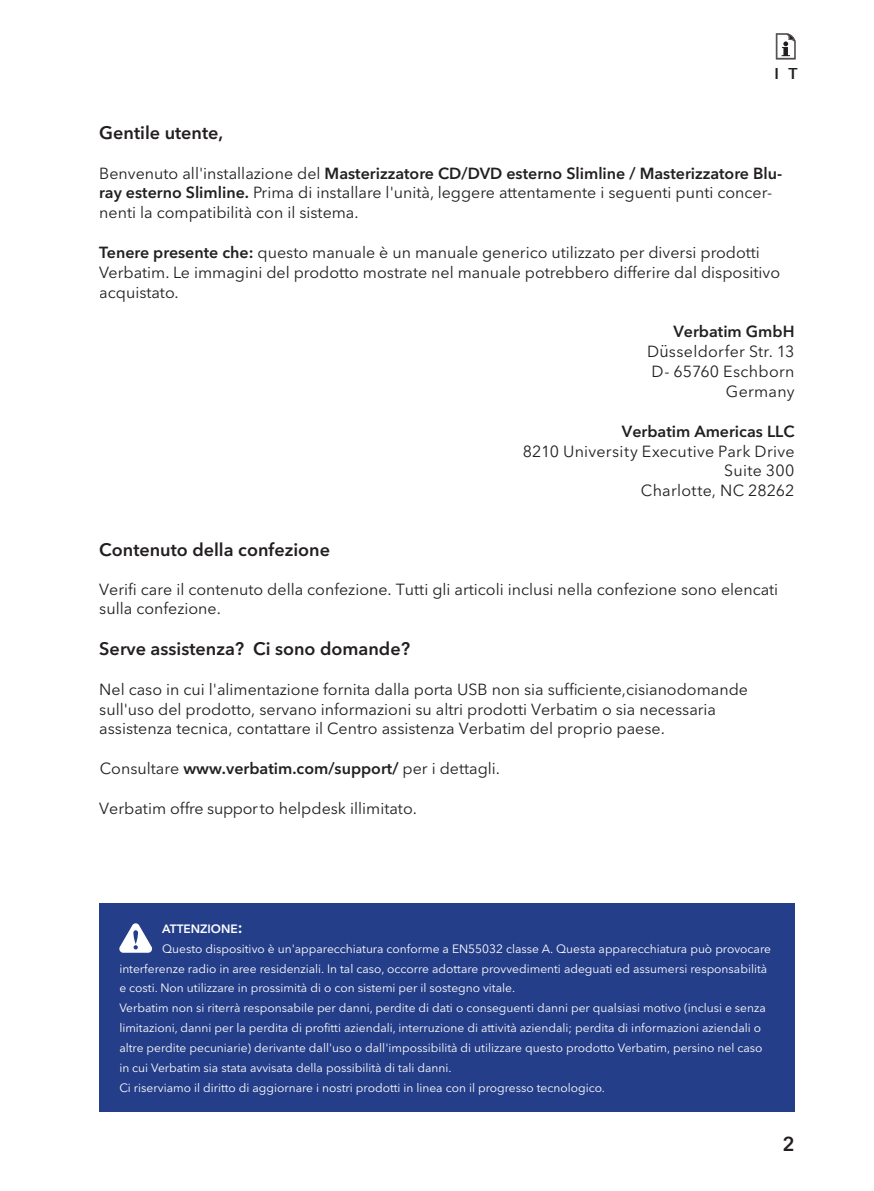
<style>
.page{position:relative;width:874px;height:1191px;background:#fff}
.page>*{position:absolute;margin:0;border:0;box-sizing:border-box;transform-origin:0 0}
.t1{font:600 20px "Avenir Next LT Pro";color:#231f20}
.t2{font:600 18px "Avenir Next LT Pro";color:#231f20}
.t3{font:16px/19.8px "Avenir Next LT Pro";color:#231f20}
.t4{font:600 16px "Avenir Next LT Pro";color:#231f20}
.t5{font:12px "Avenir Next LT Pro";color:#fff}
.t6{font:600 12px "Avenir Next LT Pro";color:#fff}
.s1{font-weight:600}
.s2{font-size:17.6px}
.s3{font-weight:400}
.s4{font-size:16px}
</style>
<div class="page">
<div style="left:99px;top:903px;width:695px;height:208px;background:#253e89"></div>
<svg style="left:119px;top:923px;width:33px;height:29px"></svg>
<svg style="left:775px;top:33px;width:20px;height:26px"></svg>
<p class="t4" style="left:774px;top:67px;width:24px">I T</p>
<p class="t2" style="left:99px;top:125px;width:125px">Gentile utente,</p>
<p class="t3" style="left:99px;top:165px;width:684px">Benvenuto all'installazione del <span class="s1">Masterizzatore CD/DVD esterno Slimline / Masterizzatore Blu&shy;ray esterno Slimline.</span> Prima di installare l'unità, leggere attentamente i seguenti punti concer&shy;nenti la compatibilità con il sistema.</p>
<p class="t3" style="left:99px;top:244px;width:682px"><span class="s1">Tenere presente che:</span> questo manuale è un manuale generico utilizzato per diversi prodotti<br>Verbatim. Le immagini del prodotto mostrate nel manuale potrebbero differire dal dispositivo acquistato.</p>
<p class="t3" style="left:646px;top:323px;width:149px;text-align:right"><span class="s1">Verbatim GmbH<br></span>D<span class="s2">ü</span>sseldorfer Str. 13<br>D- 65760 Eschborn<br>Germany</p>
<p class="t4" style="left:621px;top:425px;width:174px">Verbatim Americas LLC</p>
<p class="t3" style="left:522px;top:442px;width:273px;text-align:right">8210 University Executive Park Drive<br>Suite 300<br>Charlotte, NC 28262</p>
<p class="t2" style="left:99px;top:538px;width:232px">Contenuto della confezione</p>
<p class="t3" style="left:99px;top:581px;width:680px;line-height:19.2px">Verifi care il contenuto della confezione. Tutti gli articoli inclusi nella confezione sono elencati sulla confezione.</p>
<p class="t2" style="left:99px;top:641px;width:312px">Serve assistenza? Ci sono domande?</p>
<p class="t3" style="left:99px;top:680px;width:650px">Nel caso in cui l'alimentazione fornita dalla porta USB non sia suffi ciente, ci siano domande sull'uso del prodotto, servano informazioni su altri prodotti Verbatim o sia necessaria assistenza tecnica, contattare il Centro assistenza Verbatim del proprio paese.</p>
<p class="t4" style="left:100px;top:762px;width:401px"><span class="s3">Consultare</span> www.verbatim.com/support/ <span class="s3">per i dettagli.</span></p>
<p class="t3" style="left:99px;top:800px;width:319px">Verbatim offre supporto helpdesk illimitato.</p>
<p class="t6" style="left:162px;top:924px;width:82px">ATTENZIONE<span class="s4">:</span></p>
<p class="t5" style="left:162px;top:943px;width:610px">Questo dispositivo è un'apparecchiatura conforme a EN55032 classe A. Questa apparecchiatura può provocare</p>
<p class="t5" style="left:119px;top:963px;width:649px">interferenze radio in aree residenziali. In tal caso, occorre adottare provvedimenti adeguati ed assumersi responsabilità</p>
<p class="t5" style="left:119px;top:983px;width:397px">e costi. Non utilizzare in prossimità di o con sistemi per il sostegno vitale.</p>
<p class="t5" style="left:119px;top:1003px;width:647px">Verbatim non si riterrà responsabile per danni, perdite di dati o conseguenti danni per qualsiasi motivo (inclusi e senza</p>
<p class="t5" style="left:119px;top:1023px;width:643px">limitazioni, danni per la perdita di profitti aziendali, interruzione di attività aziendali; perdita di informazioni aziendali o</p>
<p class="t5" style="left:119px;top:1042px;width:644px">altre perdite pecuniarie) derivante dall'uso o dall'impossibilità di utilizzare questo prodotto Verbatim, persino nel caso</p>
<p class="t5" style="left:119px;top:1062px;width:333px">in cui Verbatim sia stata avvisata della possibilità di tali danni.</p>
<p class="t5" style="left:119px;top:1082px;width:487px">Ci riserviamo il diritto di aggiornare i nostri prodotti in linea con il progresso tecnologico.</p>
<p class="t1" style="left:782px;top:1136px;width:14px">2</p>
</div>
